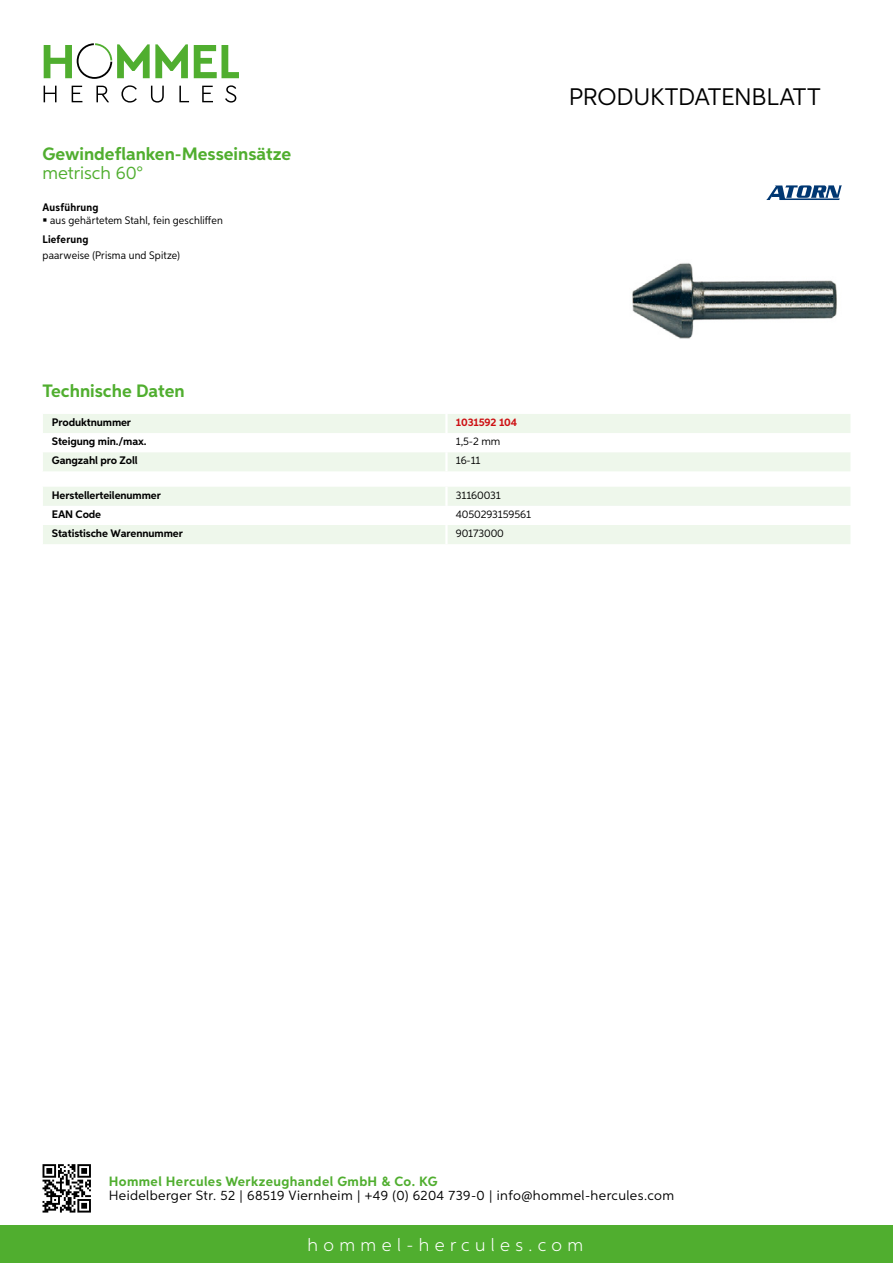
<style>
.page{position:relative;width:893px;height:1263px;background:#fff}
.page>*{position:absolute;margin:0;border:0;box-sizing:border-box;transform-origin:0 0}
.t1{font:24px "Aspira";letter-spacing:-.01em;color:#000}
.t2{font:700 18px "Aspira";color:#50ae2f}
.t3{font:300 18px "Aspira";letter-spacing:.3em;color:#fff}
.t4{font:18px "Aspira";color:#50ae2f}
.t5{font:13.5px "Aspira";letter-spacing:.03em;color:#000}
.t6{font:700 13.5px "Aspira";letter-spacing:.03em;color:#50ae2f}
.t7{font:700 10.95px "Aspira";letter-spacing:-.01em;color:#000}
.t8{font:10.95px "Aspira Nar";letter-spacing:.015em;color:#000}
.t9{font:10.95px "Aspira";letter-spacing:-.01em;color:#000}
.t10{font:700 10.95px "Aspira Nar";letter-spacing:.02em;color:#000}
.t11{font:700 10.95px "Aspira";letter-spacing:-.01em;color:#cd1013}
</style>
<div class="page">
<div style="left:0;top:1226px;width:893px;height:37px;background:#50ae2f"></div>
<svg style="left:43px;top:1164px;width:48px;height:48px"></svg>
<svg style="left:194px;top:45px;width:45px;height:33px"></svg>
<svg style="left:44px;top:43px;width:144px;height:36px"></svg>
<svg style="left:44px;top:86px;width:13px;height:16px"></svg>
<svg style="left:72px;top:86px;width:10px;height:16px"></svg>
<svg style="left:96px;top:86px;width:13px;height:16px"></svg>
<svg style="left:121px;top:85px;width:16px;height:18px"></svg>
<svg style="left:151px;top:86px;width:13px;height:17px"></svg>
<svg style="left:179px;top:86px;width:10px;height:16px"></svg>
<svg style="left:202px;top:86px;width:11px;height:16px"></svg>
<svg style="left:225px;top:85px;width:11px;height:18px"></svg>
<svg style="left:43px;top:414px;width:807px;height:57px"></svg>
<hr style="left:445px;top:452px;width:3px;height:19px;background:#fff">
<svg style="left:43px;top:487px;width:807px;height:57px"></svg>
<hr style="left:445px;top:525px;width:3px;height:19px;background:#fff">
<img style="left:632px;top:263px;width:205px;height:76px">
<svg style="left:766px;top:185px;width:76px;height:15px"></svg>
<h2 class="t2" style="left:43px;top:142px;width:250px">Gewindeflanken-Messeinsätze</h2>
<h2 class="t4" style="left:43px;top:162px;width:102px">metrisch 60°</h2>
<p class="t10" style="left:43px;top:201px;width:58px">Ausführung</p>
<p class="t8" style="left:50px;top:214px;width:174px">aus gehärtetem Stahl, fein geschliffen</p>
<p class="t10" style="left:43px;top:233px;width:47px">Lieferung</p>
<p class="t8" style="left:43px;top:248px;width:139px">paarweise (Prisma und Spitze)</p>
<h1 class="t1" style="left:569px;top:82px;width:253px">Produktdatenblatt</h1>
<h2 class="t2" style="left:43px;top:380px;width:144px">Technische Daten</h2>
<p class="t7" style="left:52px;top:415px;width:81px">Produktnummer</p>
<p class="t11" style="left:456px;top:415px;width:63px">1031592 104</p>
<p class="t7" style="left:52px;top:434px;width:96px">Steigung min./max.</p>
<p class="t9" style="left:456px;top:435px;width:46px">1,5-2 mm</p>
<p class="t7" style="left:52px;top:454px;width:87px">Gangzahl pro Zoll</p>
<p class="t9" style="left:456px;top:454px;width:26px">16-11</p>
<p class="t7" style="left:52px;top:488px;width:111px">Herstellerteilenummer</p>
<p class="t9" style="left:456px;top:488px;width:47px">31160031</p>
<p class="t7" style="left:52px;top:507px;width:51px">EAN Code</p>
<p class="t9" style="left:456px;top:507px;width:77px">4050293159561</p>
<p class="t7" style="left:52px;top:526px;width:132px">Statistische Warennummer</p>
<p class="t9" style="left:456px;top:526px;width:50px">90173000</p>
<p class="t6" style="left:109px;top:1172px;width:330px">Hommel Hercules Werkzeughandel GmbH &amp; Co. KG</p>
<p class="t5" style="left:109px;top:1187px;width:567px">Heidelberger Str. 52 | 68519 Viernheim | +49 (0) 6204 739-0 | info@hommel-hercules.com</p>
<h2 class="t3" style="left:307px;top:1234px;width:277px">hommel-hercules.com</h2>
</div>
